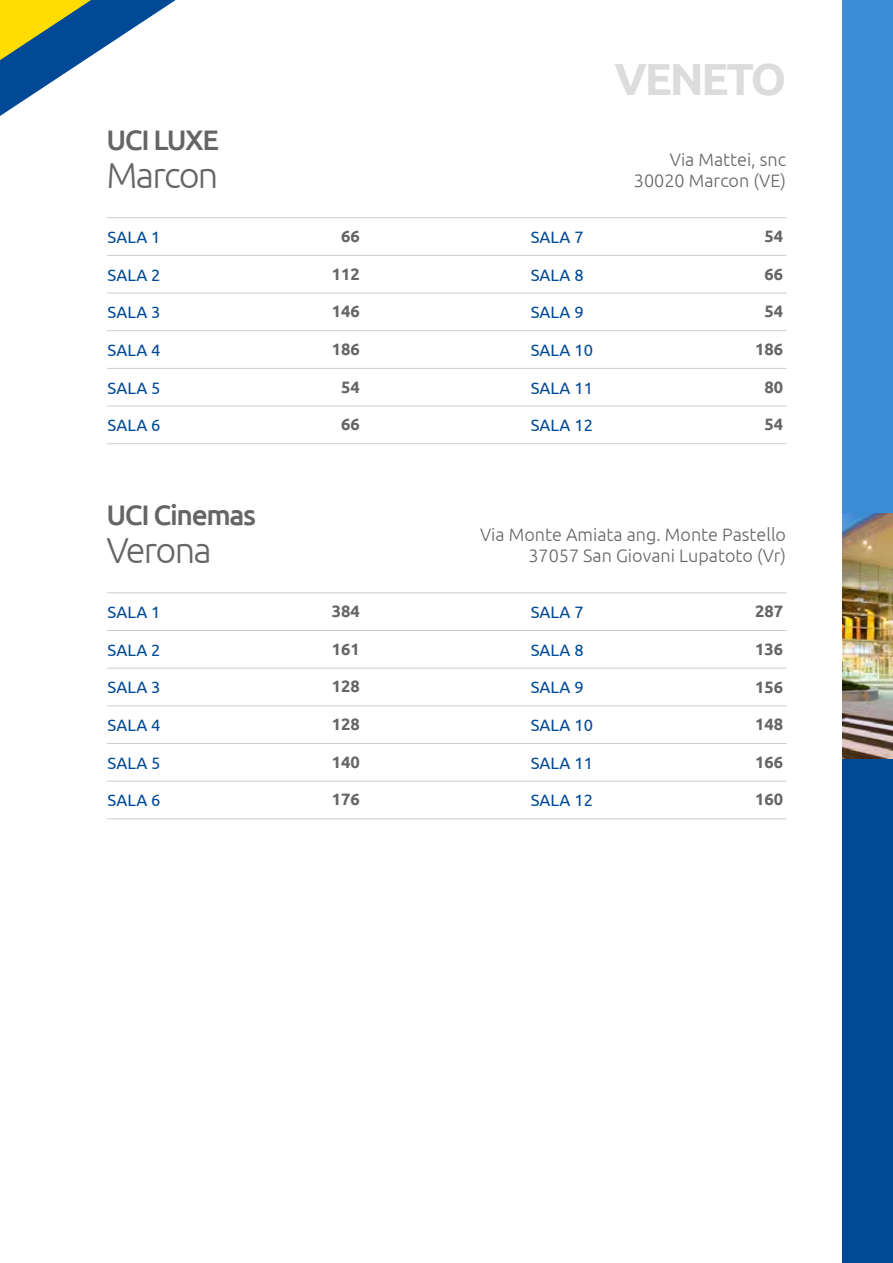
<style>
.page{position:relative;width:893px;height:1263px;background:#fff}
.page>*{position:absolute;margin:0;border:0;box-sizing:border-box;transform-origin:0 0}
.t1{font:700 45px "Ubuntu";letter-spacing:-.05em;color:#dcdcdc}
.t2{font:300 36px "Ubuntu";letter-spacing:-.05em;color:#656565}
.t3{font:500 28.2px "Ubuntu";letter-spacing:-.05em;color:#656565}
.t4{font:300 18px/21.6px "Ubuntu";color:#656565;text-align:right}
.t5{font:16.5px "Ubuntu";color:#004996}
.t6{font:700 16.5px "Ubuntu";color:#656565}
</style>
<div class="page">
<img style="left:843px;top:512px;width:50px;height:247px">
<svg style="left:0;top:0;width:176px;height:116px"></svg>
<div style="left:843px;top:0;width:50px;height:512px;background:#3a8dd4"></div>
<div style="left:843px;top:759px;width:50px;height:504px;background:#004996"></div>
<hr style="left:107px;top:217px;width:679px;height:1px;background:#ccc">
<hr style="left:107px;top:255px;width:679px;height:1px;background:#ccc">
<hr style="left:107px;top:293px;width:679px;height:1px;background:#ccc">
<hr style="left:107px;top:330px;width:679px;height:1px;background:#ccc">
<hr style="left:107px;top:368px;width:679px;height:1px;background:#ccc">
<hr style="left:107px;top:406px;width:679px;height:1px;background:#ccc">
<hr style="left:107px;top:443px;width:679px;height:1px;background:#ccc">
<hr style="left:107px;top:592px;width:679px;height:1px;background:#ccc">
<hr style="left:107px;top:630px;width:679px;height:1px;background:#ccc">
<hr style="left:107px;top:668px;width:679px;height:1px;background:#ccc">
<hr style="left:107px;top:705px;width:679px;height:1px;background:#ccc">
<hr style="left:107px;top:743px;width:679px;height:1px;background:#ccc">
<hr style="left:107px;top:781px;width:679px;height:1px;background:#ccc">
<hr style="left:107px;top:818px;width:679px;height:1px;background:#ccc">
<h3 class="t3" style="left:107px;top:122px;width:114px">UCI LUXE</h3>
<h2 class="t2" style="left:107px;top:154px;width:113px">Marcon</h2>
<p class="t5" style="left:108px;top:227px;width:54px">SALA 1</p>
<p class="t5" style="left:108px;top:265px;width:54px">SALA 2</p>
<p class="t5" style="left:108px;top:302px;width:54px">SALA 3</p>
<p class="t5" style="left:108px;top:340px;width:54px">SALA 4</p>
<p class="t5" style="left:108px;top:378px;width:54px">SALA 5</p>
<p class="t5" style="left:108px;top:415px;width:54px">SALA 6</p>
<p class="t6" style="left:341px;top:226px;width:20px">66</p>
<p class="t6" style="left:332px;top:264px;width:30px">112</p>
<p class="t6" style="left:332px;top:301px;width:30px">146</p>
<p class="t6" style="left:332px;top:339px;width:30px">186</p>
<p class="t6" style="left:341px;top:377px;width:20px">54</p>
<p class="t6" style="left:341px;top:414px;width:20px">66</p>
<p class="t5" style="left:531px;top:227px;width:54px">SALA 7</p>
<p class="t5" style="left:531px;top:265px;width:54px">SALA 8</p>
<p class="t5" style="left:531px;top:302px;width:54px">SALA 9</p>
<p class="t5" style="left:531px;top:340px;width:64px">SALA 10</p>
<p class="t5" style="left:531px;top:378px;width:64px">SALA 11</p>
<p class="t5" style="left:531px;top:415px;width:64px">SALA 12</p>
<h1 class="t1" style="left:614px;top:52px;width:173px">VENETO</h1>
<p class="t4" style="left:634px;top:148px;width:154px">Via Mattei, snc<br>30020 Marcon (VE)</p>
<p class="t6" style="left:764px;top:226px;width:20px">54</p>
<p class="t6" style="left:764px;top:264px;width:20px">66</p>
<p class="t6" style="left:764px;top:301px;width:20px">54</p>
<p class="t6" style="left:755px;top:339px;width:30px">186</p>
<p class="t6" style="left:764px;top:377px;width:20px">80</p>
<p class="t6" style="left:764px;top:414px;width:20px">54</p>
<h3 class="t3" style="left:107px;top:497px;width:151px">UCI Cinemas</h3>
<h2 class="t2" style="left:107px;top:529px;width:107px">Verona</h2>
<p class="t4" style="left:480px;top:523px;width:308px">Via Monte Amiata ang. Monte Pastello<br>37057 San Giovani Lupatoto (Vr)</p>
<p class="t5" style="left:108px;top:602px;width:54px">SALA 1</p>
<p class="t5" style="left:108px;top:640px;width:54px">SALA 2</p>
<p class="t5" style="left:108px;top:677px;width:54px">SALA 3</p>
<p class="t5" style="left:108px;top:715px;width:54px">SALA 4</p>
<p class="t5" style="left:108px;top:753px;width:54px">SALA 5</p>
<p class="t5" style="left:108px;top:790px;width:54px">SALA 6</p>
<p class="t6" style="left:332px;top:601px;width:30px">384</p>
<p class="t6" style="left:332px;top:639px;width:30px">161</p>
<p class="t6" style="left:332px;top:677px;width:30px">128</p>
<p class="t6" style="left:332px;top:714px;width:30px">128</p>
<p class="t6" style="left:332px;top:752px;width:30px">140</p>
<p class="t6" style="left:332px;top:789px;width:30px">176</p>
<p class="t5" style="left:531px;top:602px;width:54px">SALA 7</p>
<p class="t5" style="left:531px;top:640px;width:54px">SALA 8</p>
<p class="t5" style="left:531px;top:677px;width:54px">SALA 9</p>
<p class="t5" style="left:531px;top:715px;width:64px">SALA 10</p>
<p class="t5" style="left:531px;top:753px;width:64px">SALA 11</p>
<p class="t5" style="left:531px;top:790px;width:64px">SALA 12</p>
<p class="t6" style="left:755px;top:601px;width:30px">287</p>
<p class="t6" style="left:755px;top:639px;width:30px">136</p>
<p class="t6" style="left:755px;top:677px;width:30px">156</p>
<p class="t6" style="left:755px;top:714px;width:30px">148</p>
<p class="t6" style="left:755px;top:752px;width:30px">166</p>
<p class="t6" style="left:755px;top:790px;width:30px">160</p>
</div>
